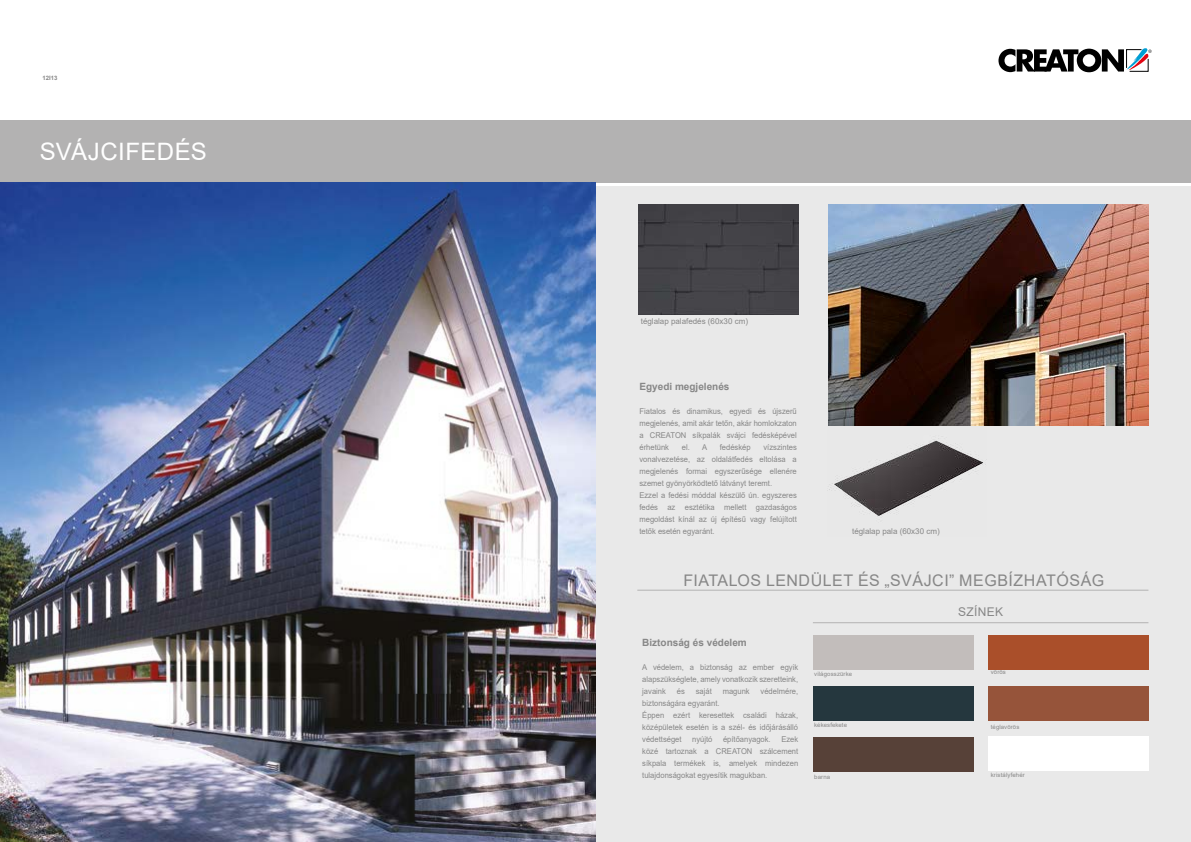
<style>
.page{position:relative;width:1191px;height:842px;background:#fff}
.page>*{position:absolute;margin:0;border:0;box-sizing:border-box;transform-origin:0 0}
.t1{font:24px "Arial";letter-spacing:.015em;color:#fff}
.t2{font:16px "Arial";letter-spacing:.035em;color:#878787}
.t3{font:12px "Arial";letter-spacing:.035em;color:#878787}
.t4{font:700 10px "Arial";color:#878787}
.t5{font:8px/12px "Arial";color:#878787;text-align:justify;scale:.95 1}
.t6{font:8px "Arial";color:#878787}
.t7{font:6px "Arial";letter-spacing:.02em;color:#878787}
.t8{font:700 6px "Arial";letter-spacing:-.01em;color:#878787}
</style>
<div class="page">
<div style="left:0;top:120px;width:1191px;height:63px;background:#b3b2b2"></div>
<div style="left:0;top:184px;width:1191px;height:658px;background:#e9e9e9"></div>
<hr style="left:0;top:183px;width:1191px;height:3px;background:#fff">
<svg style="left:998px;top:48px;width:153px;height:24px"></svg>
<div style="left:638px;top:204px;width:160px;height:111px;background:#444348"></div>
<img style="left:828px;top:204px;width:320px;height:221px">
<hr style="left:637px;top:590px;width:511px;height:1px;background:#b3b2b2">
<div style="left:813px;top:635px;width:160px;height:34px;background:#c2bdbb"></div>
<div style="left:813px;top:686px;width:160px;height:34px;background:#25373e"></div>
<div style="left:813px;top:737px;width:160px;height:34px;background:#574138"></div>
<div style="left:987px;top:635px;width:161px;height:34px;background:#aa4f2a"></div>
<div style="left:987px;top:737px;width:161px;height:34px;background:#fff"></div>
<div style="left:987px;top:687px;width:161px;height:34px;background:#96543a"></div>
<hr style="left:813px;top:622px;width:335px;height:1px;background:#b3b2b2">
<img style="left:0;top:183px;width:595px;height:659px">
<img style="left:828px;top:420px;width:158px;height:96px">
<p class="t8" style="left:43px;top:74px;width:17px">12I13</p>
<h1 class="t1" style="left:40px;top:135px;width:169px">SVÁJCIFEDÉS</h1>
<p class="t6" style="left:641px;top:315px;width:109px">téglalap palafedés (60x30 cm)</p>
<p class="t4" style="left:639px;top:379px;width:92px">Egyedi megjelenés</p>
<p class="t5" style="left:639px;top:405px;width:167px">Fiatalos és dinamikus, egyedi és újszerű megjelenés, amit akár tetőn, akár homlokzaton a CREATON síkpalák svájci fedésképével érhetünk</p>
<p class="t5" style="left:682px;top:441px;width:28px">el. A</p>
<p class="t5" style="left:720px;top:441px;width:34px">fedéskép</p>
<p class="t5" style="left:639px;top:441px;width:167px;text-align:left;text-indent:124px">vízszintes vonalvezetése, az oldalátfedés eltolása a megjelenés formai egyszerűsége ellenére szemet gyönyörködtető látványt teremt.<br>Ezzel a fedési móddal készülő ún. egyszeres fedés az esztétika mellett gazdaságos megoldást kínál az új építésű vagy felújított tetők esetén egyaránt.</p>
<p class="t6" style="left:852px;top:525px;width:89px">téglalap pala (60x30 cm)</p>
<h2 class="t2" style="left:683px;top:570px;width:422px">FIATALOS LENDÜLET ÉS „SVÁJCI” MEGBÍZHATÓSÁG</h2>
<p class="t4" style="left:642px;top:635px;width:106px">Biztonság és védelem</p>
<p class="t5" style="left:642px;top:661px;width:166px">A védelem, a biztonság az ember egyik alapszükséglete, amely vonatkozik szeretteink, javaink</p>
<p class="t5" style="left:677px;top:685px;width:10px">és</p>
<p class="t5" style="left:695px;top:685px;width:18px">saját</p>
<p class="t5" style="left:722px;top:685px;width:30px">magunk</p>
<p class="t5" style="left:760px;top:685px;width:41px">védelmére,</p>
<p class="t5" style="left:642px;top:697px;width:166px;text-align:left">biztonságára egyaránt.<br>Éppen ezért keresettek családi házak, középületek esetén is a szél- és időjárásálló védettséget</p>
<p class="t5" style="left:692px;top:733px;width:23px">nyújtó</p>
<p class="t5" style="left:723px;top:733px;width:52px">építőanyagok.</p>
<p class="t5" style="left:642px;top:733px;width:166px;text-indent:139px">Ezek közé tartoznak a CREATON szálcement síkpala termékek is, amelyek mindezen tulajdonságokat egyesítik magukban.</p>
<p class="t7" style="left:814px;top:670px;width:39px">világosszürke</p>
<p class="t7" style="left:814px;top:721px;width:34px">kékesfekete</p>
<p class="t7" style="left:814px;top:773px;width:17px">barna</p>
<h3 class="t3" style="left:958px;top:603px;width:47px">SZÍNEK</h3>
<p class="t7" style="left:990px;top:668px;width:17px">vörös</p>
<p class="t7" style="left:990px;top:722px;width:30px">téglavörös</p>
<p class="t7" style="left:990px;top:771px;width:36px">kristályfehér</p>
</div>
